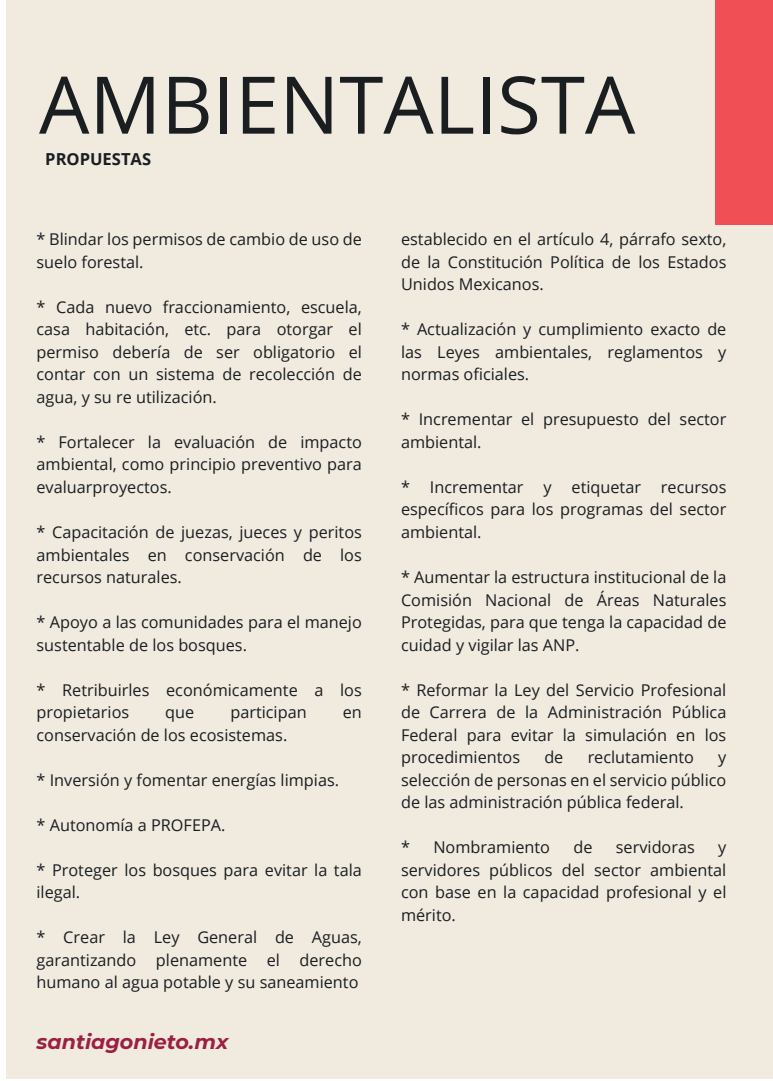
<style>
.page{position:relative;width:773px;height:1081px;background:#fff}
.page>*{position:absolute;margin:0;border:0;box-sizing:border-box;transform-origin:0 0}
.t1{font:79.5px "Open Sans";color:#1a1e21}
.t2{font:italic 700 20.62px "Montserrat";color:#9c1f44}
.t3{font:700 16.5px "Open Sans";color:#1a1e21}
.t4{font:16.25px/22.5px "Open Sans";color:#1a1e21;text-align:justify}
</style>
<div class="page">
<div style="left:7px;top:0;width:765px;height:1078px;background:#f0eadf"></div>
<div style="left:715px;top:0;width:57px;height:225px;background:#ef4f55"></div>
<h1 class="t1" style="left:39px;top:50px;width:597px">AMBIENTALISTA</h1>
<p class="t3" style="left:45px;top:147px;width:107px">PROPUESTAS</p>
<p class="t4" style="left:37px;top:228px;width:327px">* Blindar los permisos de cambio de uso de suelo forestal.</p>
<p class="t4" style="left:37px;top:295px;width:327px">* Cada nuevo fraccionamiento, escuela, casa habitación, etc. para otorgar el permiso debería de ser obligatorio el contar con un sistema de recolección de agua, y su re utilización.</p>
<p class="t4" style="left:37px;top:430px;width:327px">* Fortalecer la evaluación de impacto ambiental, como principio preventivo para evaluarproyectos.</p>
<p class="t4" style="left:37px;top:520px;width:327px">* Capacitación de juezas, jueces y peritos ambientales en conservación de los recursos naturales.</p>
<p class="t4" style="left:37px;top:610px;width:327px">* Apoyo a las comunidades para el manejo sustentable de los bosques.</p>
<p class="t4" style="left:37px;top:678px;width:327px">* Retribuirles económicamente a los propietarios</p>
<p class="t4" style="left:165px;top:700px;width:31px">que</p>
<p class="t4" style="left:230px;top:700px;width:78px">participan</p>
<p class="t4" style="left:343px;top:700px;width:21px">en</p>
<p class="t4" style="left:37px;top:723px;width:252px">conservación de los ecosistemas.</p>
<p class="t4" style="left:37px;top:768px;width:304px">* Inversión y fomentar energías limpias.</p>
<p class="t4" style="left:37px;top:813px;width:190px">* Autonomía a PROFEPA.</p>
<p class="t4" style="left:37px;top:858px;width:327px">* Proteger los bosques para evitar la tala ilegal.</p>
<p class="t4" style="left:37px;top:925px;width:327px">* Crear la Ley General de Aguas, garantizando plenamente el derecho humano al agua potable y su saneamiento</p>
<p class="t2" style="left:37px;top:1027px;width:193px">santiagonieto.mx</p>
<p class="t4" style="left:401px;top:228px;width:327px">establecido en el artículo 4, párrafo sexto, de la Constitución Política de los Estados Unidos Mexicanos.</p>
<p class="t4" style="left:401px;top:318px;width:327px">* Actualización y cumplimiento exacto de las Leyes ambientales, reglamentos y normas oficiales.</p>
<p class="t4" style="left:401px;top:408px;width:327px">* Incrementar el presupuesto del sector ambiental.</p>
<p class="t4" style="left:401px;top:475px;width:327px">* Incrementar y etiquetar recursos específicos para los programas del sector ambiental.</p>
<p class="t4" style="left:401px;top:565px;width:327px">* Aumentar la estructura institucional de la Comisión Nacional de Áreas Naturales Protegidas, para que tenga la capacidad de cuidad y vigilar las ANP.</p>
<p class="t4" style="left:401px;top:678px;width:327px">* Reformar la Ley del Servicio Profesional de Carrera de la Administración Pública Federal para evitar la simulación en los procedimientos</p>
<p class="t4" style="left:544px;top:745px;width:21px">de</p>
<p class="t4" style="left:587px;top:745px;width:108px">reclutamiento</p>
<p class="t4" style="left:401px;top:745px;width:327px;text-indent:317px">y selección de personas en el servicio público de las administración pública federal.</p>
<p class="t4" style="left:401px;top:835px;width:150px">* Nombramiento</p>
<p class="t4" style="left:573px;top:835px;width:21px">de</p>
<p class="t4" style="left:615px;top:835px;width:80px">servidoras</p>
<p class="t4" style="left:401px;top:835px;width:327px;text-indent:317px">y servidores públicos del sector ambiental con base en la capacidad profesional y el mérito.</p>
</div>
